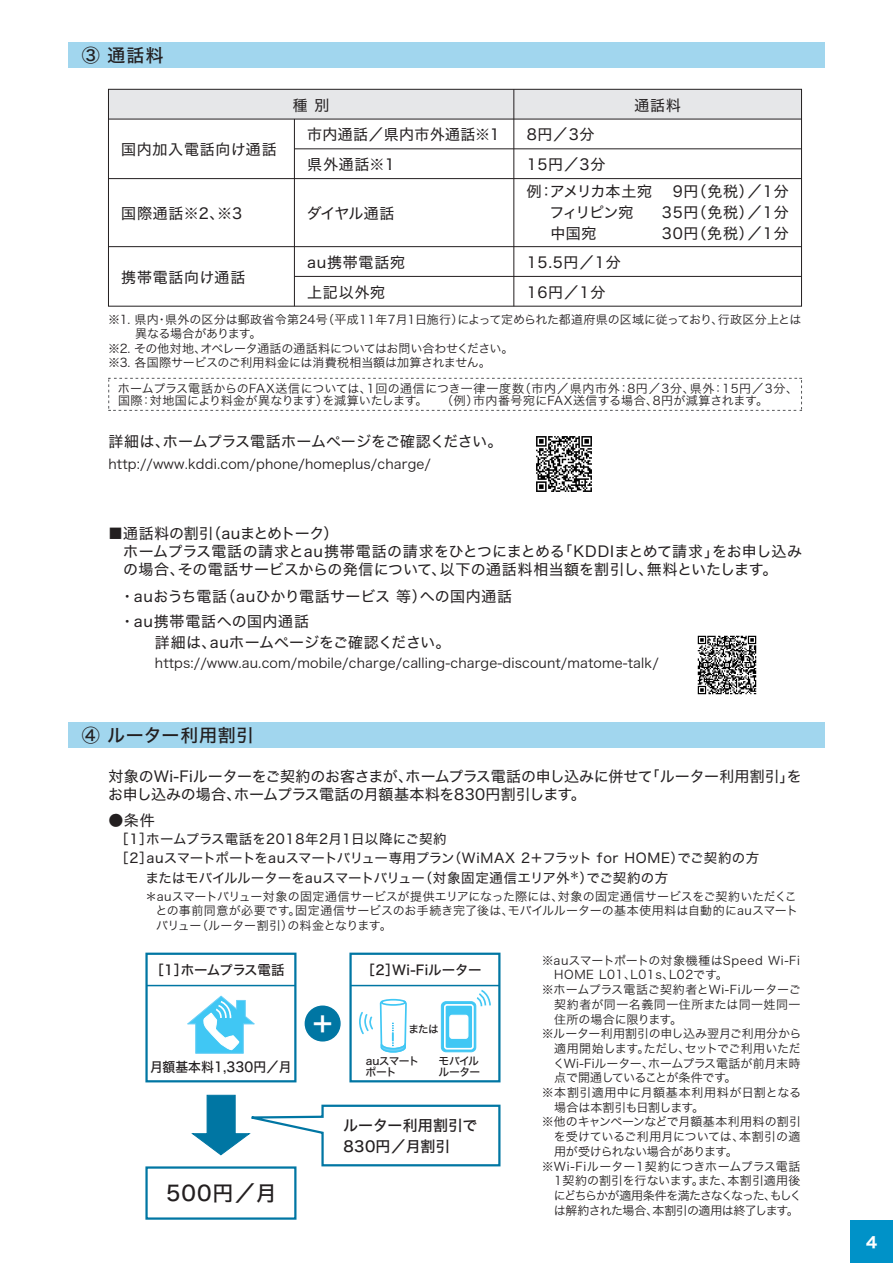
<style>
.page{position:relative;width:893px;height:1263px;background:#fff}
.page>*{position:absolute;margin:0;border:0;box-sizing:border-box;transform-origin:0 0}
.t1{font:24.3px "Hira Kaku Std W6";color:#fff}
.t2{font:21px "Hira Kaku Std W5";color:#231f20}
.t3{font:18px "Hira Kaku Std W5";letter-spacing:.035em;color:#231f20}
.t4{font:15px/18px "Hira Kaku Std W4";letter-spacing:.015em;color:#231f20}
.t5{font:15px/18px "Hira Kaku Std W4";letter-spacing:-.015em;color:#231f20}
.t6{font:15px/29.7px "Hira Kaku Std W4";letter-spacing:.05em;color:#231f20}
.t7{font:15px/21px "Hira Kaku Std W5";letter-spacing:.005em;color:#231f20}
.t8{font:15px/26.7px "Hira Kaku Std W4";letter-spacing:.04em;color:#231f20}
.t9{font:15px "Hira Kaku Std W7";color:#fff}
.t10{font:13.5px "Hira Kaku Std W4";letter-spacing:.005em;color:#231f20}
.t11{font:13.5px "Hira Kaku Std W3";letter-spacing:.01em;color:#231f20}
.t12{font:13.5px "Hira Kaku Std W5";letter-spacing:.005em;color:#231f20;scale:.95 1}
.t13{font:13.5px "Hira Kaku Std W5";letter-spacing:.005em;color:#231f20}
.t14{font:13.5px "Hira Kaku Std W5";letter-spacing:-.05em;color:#231f20}
.t15{font:12px/14.4px "Hira Kaku Std W3";letter-spacing:-.005em;color:#231f20;text-align:justify}
.t16{font:12px/12px "Hira Kaku Std W3";letter-spacing:.035em;color:#231f20}
.t17{font:12px "Hira Kaku Std W3";letter-spacing:-.025em;color:#231f20}
.t18{font:12px "Hira Kaku Std W3";letter-spacing:.025em;color:#231f20}
.t19{font:12px "Hira Kaku Std W3";letter-spacing:-.1em;color:#231f20}
.t20{font:12px "Hira Kaku Std W3";letter-spacing:-.04em;color:#231f20}
.t21{font:12px "Hira Kaku Std W3";letter-spacing:.04em;color:#231f20}
.t22{font:12px "Hira Kaku Std W3";letter-spacing:.05em;color:#231f20}
.t23{font:12px "Hira Kaku Std W3";letter-spacing:-.045em;color:#231f20}
.t24{font:12px "Hira Kaku Std W3";letter-spacing:-.03em;color:#231f20}
.t25{font:10.8px/10.5px "Hira Kaku Std W5";letter-spacing:-.065em;color:#231f20}
.t26{font:10.5px "Hira Kaku Std W5";color:#231f20}
</style>
<div class="page">
<div style="left:850px;top:1220px;width:43px;height:43px;background:#0092c8"></div>
<div style="left:69px;top:43px;width:756px;height:25px;background:#a1d6ee"></div>
<div style="left:69px;top:722px;width:756px;height:26px;background:#a1d6ee"></div>
<div style="left:108px;top:89px;width:693px;height:30px;background:#e6e7e9"></div>
<div style="left:108px;top:89px;width:694px;height:217px;border:1px solid #231f20"></div>
<hr style="left:108px;top:119px;width:693px;height:1px;background:#231f20">
<hr style="left:294px;top:119px;width:1px;height:187px;background:#231f20">
<hr style="left:514px;top:89px;width:1px;height:217px;background:#231f20">
<hr style="left:294px;top:149px;width:507px;height:1px;background:#231f20">
<hr style="left:108px;top:178px;width:693px;height:1px;background:#231f20">
<hr style="left:294px;top:276px;width:507px;height:1px;background:#231f20">
<hr style="left:108px;top:246px;width:693px;height:1px;background:#231f20">
<svg style="left:108px;top:378px;width:694px;height:33px"></svg>
<div style="left:305px;top:1006px;width:35px;height:35px;background:#0076a3;border-radius:50%"></div>
<div style="left:305px;top:1005px;width:36px;height:36px;border:2px solid #0076a3;border-radius:50%"></div>
<div style="left:145px;top:953px;width:151px;height:129px;border:2px solid #0076a3"></div>
<hr style="left:147px;top:985px;width:148px;height:1px;background:#0076a3">
<svg style="left:187px;top:995px;width:68px;height:59px"></svg>
<div style="left:441px;top:1002px;width:35px;height:50px;background:#40c7f4;border-radius:5px"></div>
<div style="left:441px;top:1001px;width:35px;height:51px;border:1px solid #45c8f4;border-radius:5px"></div>
<svg style="left:475px;top:989px;width:16px;height:19px"></svg>
<div style="left:450px;top:1015px;width:18px;height:23px;background:#fff;border-radius:2px"></div>
<div style="left:449px;top:1015px;width:19px;height:24px;border:1px solid #fff;border-radius:2px"></div>
<div style="left:444px;top:1004px;width:30px;height:45px;border:2px solid #fff;border-radius:2px"></div>
<svg style="left:356px;top:952px;width:51px;height:101px"></svg>
<div style="left:349px;top:953px;width:151px;height:129px;border:2px solid #0076a3"></div>
<hr style="left:351px;top:985px;width:148px;height:1px;background:#0076a3">
<div style="left:145px;top:1166px;width:151px;height:54px;border:2px solid #0076a3"></div>
<svg style="left:191px;top:1095px;width:310px;height:72px"></svg>
<img style="left:536px;top:436px;width:56px;height:56px">
<img style="left:697px;top:635px;width:60px;height:60px">
<h3 class="t3" style="left:82px;top:42px;width:83px">③ 通話料</h3>
<p class="t4" style="left:293px;top:96px;width:38px">種 別</p>
<p class="t4" style="left:634px;top:96px;width:48px">通話料</p>
<p class="t4" style="left:307px;top:126px;width:194px">市内通話／県内市外通話※1</p>
<p class="t4" style="left:527px;top:126px;width:69px">8円／3分</p>
<p class="t6" style="left:121px;top:135px;width:157px">国内加入電話向け通話</p>
<p class="t4" style="left:307px;top:156px;width:89px">県外通話※1</p>
<p class="t8" style="left:527px;top:151px;width:127px">15円／3分<br>例：アメリカ本土宛</p>
<p class="t4" style="left:550px;top:181px;width:241px;line-height:21px;text-align:justify;text-indent:123px">9円（免税）／1分フィリピン宛　　35円（免税）／1分中国宛　　　　30円（免税）／1分</p>
<p class="t4" style="left:121px;top:204px;width:123px">国際通話※2、※3</p>
<p class="t4" style="left:307px;top:204px;width:89px">ダイヤル通話</p>
<p class="t6" style="left:121px;top:262px;width:126px">携帯電話向け通話</p>
<p class="t6" style="left:307px;top:247px;width:99px">au携帯電話宛上記以外宛</p>
<p class="t6" style="left:527px;top:247px;width:96px">15.5円／1分<br>16円／1分</p>
<p class="t15" style="left:108px;top:312px;width:695px">※1. 県内・県外の区分は郵政省令第24号（平成11年7月1日施行）によって定められた都道府県の区域に従っており、行政区分上とは</p>
<p class="t24" style="left:135px;top:325px;width:128px">異なる場合があります。</p>
<p class="t17" style="left:108px;top:339px;width:407px">※2. その他対地、オペレータ通話の通話料についてはお問い合わせください。</p>
<p class="t15" style="left:108px;top:355px;width:384px">※3. 各国際サービスのご利用料金には消費税相当額は加算されません。</p>
<p class="t16" style="left:118px;top:383px;width:682px">ホームプラス電話からのFAX送信については、1回の通信につき一律一度数（市内／県内市外：8円／3分、県外：15円／3分、国際：対地国により料金が異なります）を減算いたします。　　（例）市内番号宛にFAX送信する場合、8円が減算されます。</p>
<p class="t4" style="left:108px;top:432px;width:396px">詳細は、ホームプラス電話ホームページをご確認ください。</p>
<p class="t11" style="left:108px;top:454px;width:324px">http://www.kddi.com/phone/homeplus/charge/</p>
<p class="t4" style="left:123px;top:524px;width:680px;text-indent:-15px">■通話料の割引（auまとめトーク）<br>ホームプラス電話の請求とau携帯電話の請求をひとつにまとめる「KDDIまとめて請求」をお申し込みの場合、その電話サービスからの発信について、以下の通話料相当額を割引し、無料といたします。</p>
<p class="t4" style="left:120px;top:583px;width:394px;line-height:25.5px">・auおうち電話（auひかり電話サービス 等）への国内通話・au携帯電話への国内通話　　</p>
<p class="t4" style="left:155px;top:634px;width:297px">詳細は、auホームページをご確認ください。</p>
<p class="t11" style="left:155px;top:653px;width:505px">https://www.au.com/mobile/charge/calling-charge-discount/matome-talk/</p>
<h3 class="t3" style="left:82px;top:721px;width:174px">④ ルーター利用割引</h3>
<p class="t5" style="left:108px;top:767px;width:695px">対象のWi-Fiルーターをご契約のお客さまが、ホームプラス電話の申し込みに併せて「ルーター利用割引」をお申し込みの場合、ホームプラス電話の月額基本料を830円割引します。</p>
<p class="t4" style="left:108px;top:811px;width:48px">●条件</p>
<p class="t10" style="left:115px;top:828px;width:333px">［1］ホームプラス電話を2018年2月1日以降にご契約</p>
<p class="t10" style="left:115px;top:848px;width:687px">［2］auスマートポートをauスマートバリュー専用プラン（WiMAX 2＋フラット for HOME）でご契約の方　　　</p>
<p class="t10" style="left:145px;top:867px;width:524px">またはモバイルルーターをauスマートバリュー（対象固定通信エリア外<sup>＊</sup>）でご契約の方</p>
<p class="t15" style="left:155px;top:889px;width:644px;text-indent:-10px">＊auスマートバリュー対象の固定通信サービスが提供エリアになった際には、対象の固定通信サービスをご契約いただくことの事前同意が必要です。固定通信サービスのお手続き完了後は、モバイルルーターの基本使用料は自動的にauスマートバリュー（ルーター割引）の料金となります。</p>
<p class="t14" style="left:150px;top:959px;width:136px">［1］ホームプラス電話</p>
<p class="t12" style="left:150px;top:1057px;width:150px">月額基本料1,330円／月</p>
<h2 class="t2" style="left:166px;top:1177px;width:112px">500円／月</h2>
<h1 class="t1" style="left:310px;top:1005px;width:26px">＋</h1>
<p class="t13" style="left:362px;top:959px;width:121px">［2］Wi-Fiルーター</p>
<p class="t26" style="left:408px;top:1021px;width:32px">または</p>
<p class="t25" style="left:366px;top:1056px;width:55px">auスマートポート</p>
<p class="t25" style="left:439px;top:1056px;width:43px">モバイルルーター</p>
<p class="t7" style="left:343px;top:1114px;width:136px">ルーター利用割引で<br>830円／月割引</p>
<p class="t18" style="left:542px;top:951px;width:260px">※auスマートポートの対象機種はSpeed Wi-Fi</p>
<p class="t22" style="left:554px;top:966px;width:175px">HOME L01、L01s、L02です。</p>
<p class="t15" style="left:542px;top:982px;width:261px">※ホームプラス電話ご契約者とWi-Fiルーターご</p>
<p class="t16" style="left:554px;top:998px;width:248px">契約者が同一名義同一住所または同一姓同一</p>
<p class="t15" style="left:554px;top:1012px;width:129px">住所の場合に限ります。</p>
<p class="t15" style="left:542px;top:1026px;width:261px">※ルーター利用割引の申し込み翌月ご利用分から</p>
<p class="t15" style="left:554px;top:1041px;width:248px">適用開始します。ただし、セットでご利用いただ</p>
<p class="t15" style="left:553px;top:1056px;width:249px">くWi-Fiルーター、ホームプラス電話が前月末時</p>
<p class="t23" style="left:554px;top:1069px;width:184px">点で開通していることが条件です。</p>
<p class="t21" style="left:542px;top:1083px;width:261px">※本割引適用中に月額基本利用料が日割となる</p>
<p class="t17" style="left:554px;top:1098px;width:151px">場合は本割引も日割します。</p>
<p class="t15" style="left:542px;top:1114px;width:261px">※他のキャンペーンなどで月額基本利用料の割引</p>
<p class="t15" style="left:554px;top:1129px;width:248px">を受けているご利用月については、本割引の適</p>
<p class="t17" style="left:554px;top:1142px;width:185px">用が受けられない場合があります。</p>
<p class="t18" style="left:542px;top:1157px;width:260px">※Wi-Fiルーター1契約につきホームプラス電話</p>
<p class="t15" style="left:554px;top:1173px;width:248px">1契約の割引を行ないます。また、本割引適用後</p>
<p class="t19" style="left:554px;top:1186px;width:249px">にどちらかが適用条件を満たさなくなった、もしく</p>
<p class="t20" style="left:554px;top:1201px;width:246px">は解約された場合、本割引の適用は終了します。</p>
<p class="t9" style="left:866px;top:1231px;width:13px">4</p>
</div>
